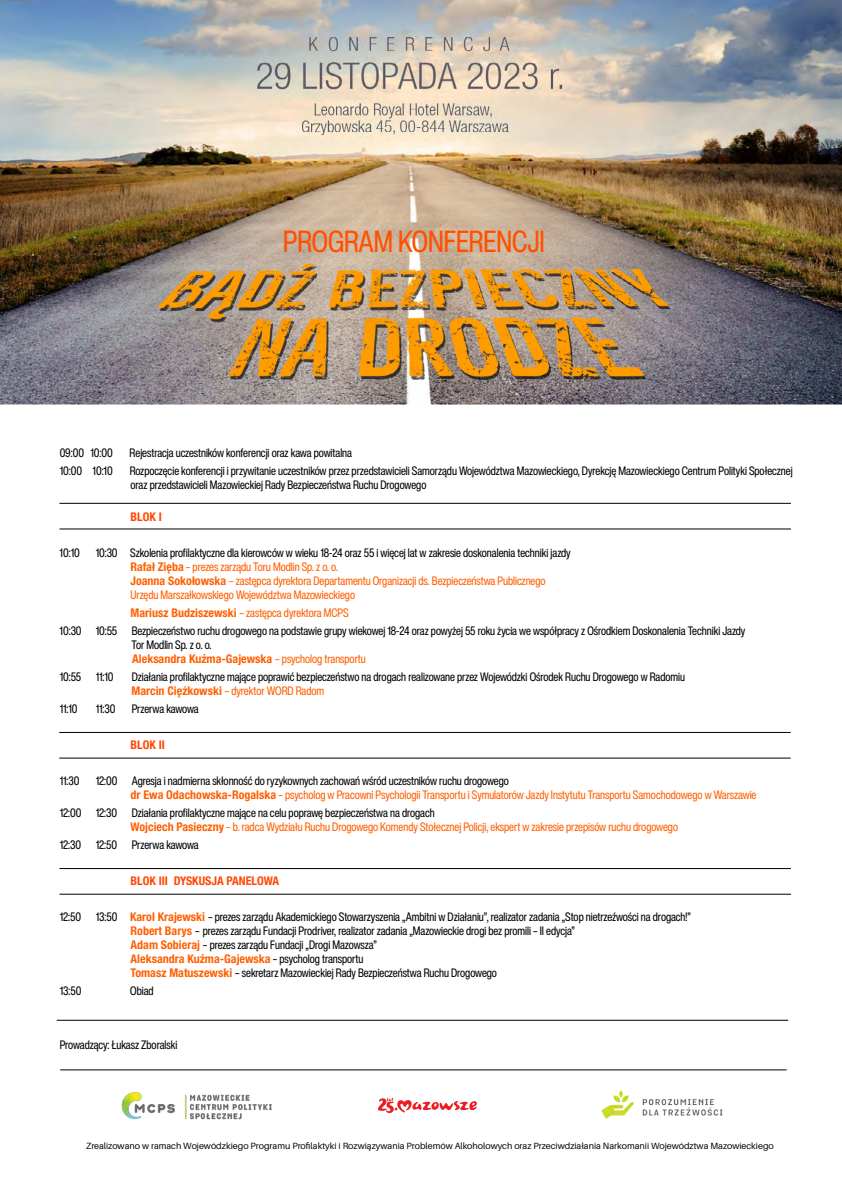
<style>
.page{position:relative;width:842px;height:1191px;background:#fff}
.page>*{position:absolute;margin:0;border:0;box-sizing:border-box;transform-origin:0 0}
.t1{font:condensed 30px "Helvetica Now Display";color:#ff5000}
.t2{font:condensed 12px/14px "Helvetica Now Display";color:#000}
.t3{font:condensed 12px/14px "Helvetica Now Display";color:#ff5f00}
.t4{font:700 condensed 12px "Helvetica Neue LT Pro";color:#ff5f00}
.t5{font:700 condensed 12px "Helvetica Neue LT Pro";color:#ff4802}
.t6{font:9px "Aileron";color:#000}
.s1{color:#000}
.s2{font-family:"Helvetica Neue LT Pro";font-weight:700}
.s3{font-family:"Helvetica Neue LT Pro";font-weight:700;color:#ff5f00}
.s4{color:#ff5f00}
.s5{font-family:"Helvetica Now Display";font-weight:400}
.s6{font-family:"Helvetica Now Display";font-weight:400;color:#000}
</style>
<div class="page">
<img style="left:0;top:0;width:842px;height:404px">
<hr style="left:60px;top:1069px;width:727px;height:1px;background:#000">
<img style="left:601px;top:1090px;width:121px;height:28px">
<svg style="left:378px;top:1097px;width:99px;height:16px"></svg>
<img style="left:121px;top:1092px;width:151px;height:28px">
<hr style="left:59px;top:503px;width:732px;height:1px;background:#000">
<hr style="left:59px;top:529px;width:732px;height:1px;background:#000">
<hr style="left:59px;top:732px;width:732px;height:1px;background:#000">
<hr style="left:59px;top:758px;width:732px;height:1px;background:#000">
<hr style="left:59px;top:868px;width:732px;height:1px;background:#000">
<hr style="left:59px;top:894px;width:732px;height:1px;background:#000">
<hr style="left:57px;top:1020px;width:731px;height:1px;background:#000">
<h1 class="t1" style="left:283px;top:222px;width:263px">PROGRAM KONFERENCJI</h1>
<p class="t2" style="left:60px;top:446px;width:55px">09:00 10:00</p>
<p class="t2" style="left:130px;top:446px;width:224px">Rejestracja uczestników konferencji oraz kawa powitalna</p>
<p class="t2" style="left:60px;top:464px;width:55px">10:00 10:10</p>
<p class="t2" style="left:130px;top:464px;width:664px">Rozpoczęcie konferencji i przywitanie uczestników przez przedstawicieli Samorządu Województwa Mazowieckiego, Dyrekcję Mazowieckiego Centrum Polityki Społecznej oraz przedstawicieli Mazowieckiej Rady Bezpieczeństwa Ruchu Drogowego</p>
<p class="t5" style="left:131px;top:509px;width:33px">BLOK I</p>
<p class="t2" style="left:60px;top:546px;width:22px">10:10</p>
<p class="t3" style="left:131px;top:546px;width:442px;text-indent:-35px"><span class="s1">10:30 Szkolenia profilaktyczne dla kierowców w wieku 18-24 oraz 55 i więcej lat w zakresie doskonalenia techniki jazdy </span><span class="s2">Rafał Zięba</span> – prezes zarządu Toru Modlin Sp. z o. o.<br><span class="s2">Joanna Sokołowska</span> – zastępca dyrektora Departamentu Organizacji ds. Bezpieczeństwa Publicznego Urzędu Marszałkowskiego Województwa Mazowieckiego</p>
<p class="t2" style="left:60px;top:604px;width:687px;line-height:18px;text-indent:71px"><span class="s3">Mariusz Budziszewski</span> <span class="s4">– zastępca dyrektora MCPS<br></span>10:30 10:55 Bezpieczeństwo ruchu drogowego na podstawie grupy wiekowej 18-24 oraz powyżej 55 roku życia we współpracy z Ośrodkiem Doskonalenia Techniki Jazdy</p>
<p class="t2" style="left:131px;top:638px;width:81px">Tor Modlin Sp. z o. o.</p>
<p class="t4" style="left:132px;top:651px;width:235px">Aleksandra Kuźma-Gajewska <span class="s5">– psycholog transportu</span></p>
<p class="t2" style="left:60px;top:670px;width:55px">10:55 11:10</p>
<p class="t2" style="left:132px;top:670px;width:555px">Działania profilaktyczne mające poprawić bezpieczeństwo na drogach realizowane przez Wojewódzki Ośrodek Ruchu Drogowego w Radomiu<br><span class="s3">Marcin Ciężkowski</span> <span class="s4">– dyrektor WORD Radom</span></p>
<p class="t2" style="left:60px;top:702px;width:19px">11:10</p>
<p class="t2" style="left:96px;top:702px;width:21px">11:30</p>
<p class="t2" style="left:132px;top:702px;width:69px">Przerwa kawowa</p>
<p class="t5" style="left:131px;top:737px;width:36px">BLOK II</p>
<p class="t2" style="left:60px;top:774px;width:21px">11:30</p>
<p class="t3" style="left:131px;top:774px;width:627px;text-indent:-35px"><span class="s1">12:00 Agresja i nadmierna skłonność do ryzykownych zachowań wśród uczestników ruchu drogowego<br></span><span class="s2">dr Ewa Odachowska-Rogalska</span> – psycholog w Pracowni Psychologii Transportu i Symulatorów Jazdy Instytutu Transportu Samochodowego w Warszawie</p>
<p class="t3" style="left:131px;top:806px;width:549px;text-indent:-71px"><span class="s1">12:00 12:30 Działania profilaktyczne mające na celu poprawę bezpieczeństwa na drogach<br></span><span class="s2">Wojciech Pasieczny</span> – b. radca Wydziału Ruchu Drogowego Komendy Stołecznej Policji, ekspert w zakresie przepisów ruchu drogowego</p>
<p class="t2" style="left:60px;top:838px;width:141px">12:30 12:50 Przerwa kawowa</p>
<p class="t5" style="left:131px;top:873px;width:150px">BLOK III DYSKUSJA PANELOWA</p>
<p class="t2" style="left:131px;top:910px;width:562px;text-indent:-71px">12:50 13:50 <span class="s3">Karol Krajewski</span> – prezes zarządu Akademickiego Stowarzyszenia „Ambitni w Działaniu”, realizator zadania „Stop nietrzeźwości na drogach!”<br><span class="s3">Robert Barys</span> – prezes zarządu Fundacji Prodriver, realizator zadania „Mazowieckie drogi bez promili – II edycja”<br><span class="s3">Adam Sobieraj</span> – prezes zarządu Fundacji „Drogi Mazowsza”</p>
<p class="t4" style="left:131px;top:951px;width:234px">Aleksandra Kuźma-Gajewska <span class="s6">– psycholog transportu</span></p>
<p class="t2" style="left:131px;top:966px;width:368px"><span class="s3">Tomasz Matuszewski</span> – sekretarz Mazowieckiej Rady Bezpieczeństwa Ruchu Drogowego</p>
<p class="t2" style="left:60px;top:984px;width:23px">13:50</p>
<p class="t2" style="left:130px;top:984px;width:25px">Obiad</p>
<p class="t2" style="left:60px;top:1038px;width:119px">Prowadzący: Łukasz Zboralski</p>
<p class="t6" style="left:86px;top:1140px;width:689px">Zrealizowano w ramach Wojewódzkiego Programu Profilaktyki i Rozwiązywania Problemów Alkoholowych oraz Przeciwdziałania Narkomanii Województwa Mazowieckiego</p>
</div>
